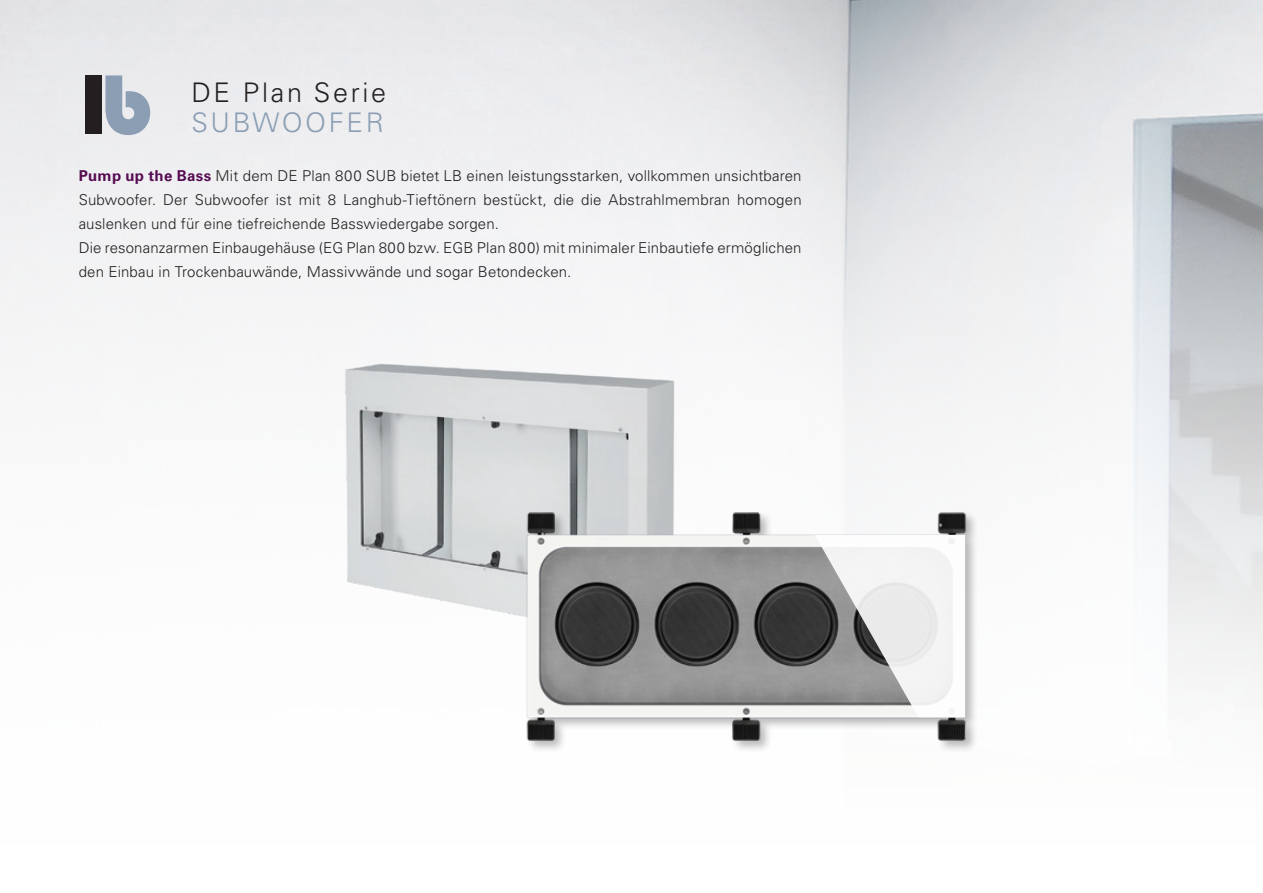
<style>
.page{position:relative;width:1263px;height:893px;background:#fff}
.page>*{position:absolute;margin:0;border:0;box-sizing:border-box;transform-origin:0 0}
.t1{font:300 27px "Univers LT Pro 45";letter-spacing:.1em;color:#231f20}
.t2{font:300 27px "Univers LT Pro 45";letter-spacing:.1em;color:#8b9eb3}
.t3{font:300 15px/24px "Univers LT Pro 45";letter-spacing:.01em;color:#231f20}
.s1{font-family:"Univers LT Pro 65";font-weight:700;color:#560c52}
</style>
<div class="page">
<div style="left:85px;top:75px;width:17px;height:59px;background:#231f20"></div>
<svg style="left:105px;top:75px;width:45px;height:60px;background:#acb9c7"></svg>
<img style="left:328px;top:336px;width:379px;height:273px">
<div style="left:526px;top:510px;width:452px;height:242px;background:#231f20;opacity:.3"></div>
<img style="left:478px;top:483px;width:508px;height:257px">
<svg style="left:815px;top:535px;width:150px;height:182px"></svg>
<h1 class="t1" style="left:191px;top:75px;width:196px">DE Plan Serie</h1>
<h1 class="t2" style="left:191px;top:105px;width:194px">SUBWOOFER</h1>
<p class="t3" style="left:79px;top:163px;width:724px"><span class="s1">Pump up the Bass</span> Mit dem DE Plan 800 SUB bietet LB einen leistungsstarken, vollkommen unsichtbaren Subwoofer. Der Subwoofer ist mit 8 Langhub-Tieftönern bestückt, die die Abstrahlmembran homogen auslenken und für eine tiefreichende Basswiedergabe sorgen.<br>Die resonanzarmen Einbaugehäuse (EG Plan 800 bzw. EGB Plan 800) mit minimaler Einbautiefe ermöglichen den Einbau in Trockenbauwände, Massivwände und sogar Betondecken.</p>
</div>
